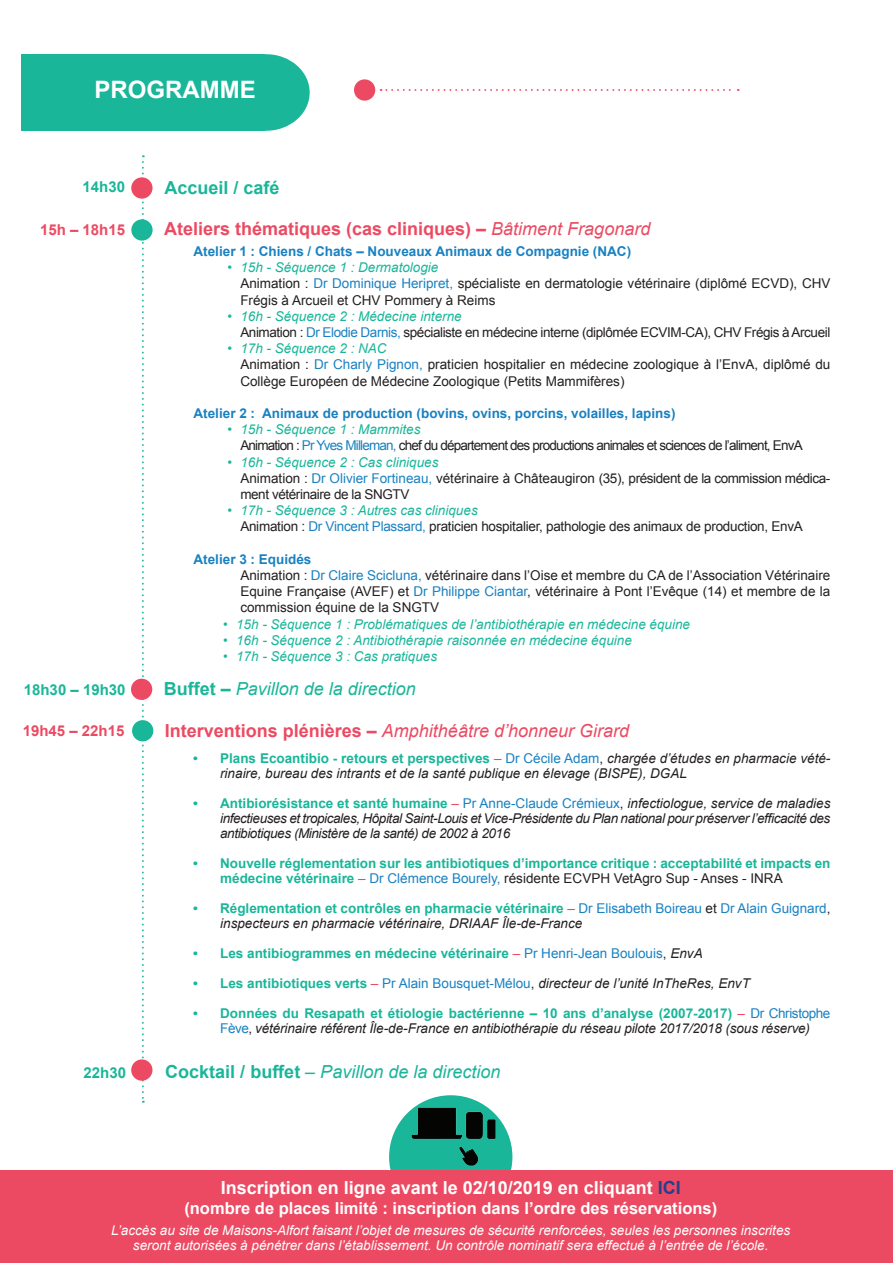
<style>
.page{position:relative;width:893px;height:1263px;background:#fff}
.page>*{position:absolute;margin:0;border:0;box-sizing:border-box;transform-origin:0 0}
.t1{font:700 24px "Arial";color:#fff}
.t2{font:italic 18px "Arial";color:#19b699}
.t3{font:700 18px "Arial";color:#ec4a62}
.t4{font:italic 18px "Arial";color:#ec4a62}
.t5{font:700 18px "Arial";color:#fff}
.t6{font:700 18px "Arial";color:#19b699}
.t7{font:700 16.5px "Arial";color:#fff}
.t8{font:700 15px "Arial";color:#19b699}
.t9{font:700 15px "Arial";color:#ec4a62}
.t10{font:italic 13.5px/15px "Arial";color:#231f20}
.t11{font:13.5px/16.2px "Arial";color:#231f20}
.t12{font:700 13.5px/15px "Arial";color:#19b699}
.t13{font:italic 13.5px/15px "Arial";color:#fff;text-align:center}
.t14{font:italic 13.5px "Arial";color:#19b699}
.t15{font:700 13.5px "Arial";color:#1981c2}
.t16{font:13.5px/16.2px "Arial";letter-spacing:-.03em;color:#231f20}
.t17{font:13.5px/16.2px "Arial";letter-spacing:-.02em;color:#231f20}
.t18{font:13.5px/16.2px "Arial";letter-spacing:-.06em;color:#231f20}
.s1{font-weight:400;font-style:italic}
.s2{font-style:italic;color:#19b699}
.s3{color:#1981c2}
.s4{font-weight:700;color:#1981c2}
.s5{font-weight:700;font-style:normal}
.s6{font-weight:700;font-style:normal;color:#19b699}
.s7{font-style:normal;color:#ec4a62}
.s8{font-style:normal;color:#1981c2}
.s9{font-style:normal}
.s10{font-weight:400;color:#ec4a62}
.s11{font-weight:400;color:#1981c2}
.s12{font-weight:400;color:#231f20}
.s13{font-weight:400;font-style:italic;color:#231f20}
.s14{color:#253f8e}
</style>
<div class="page">
<div style="left:389px;top:1095px;width:123px;height:123px;background:#19b699;border-radius:50%"></div>
<img style="left:412px;top:1108px;width:83px;height:57px">
<div style="left:21px;top:54px;width:243px;height:77px;background:#19b699"></div>
<div style="left:222px;top:54px;width:88px;height:77px;background:#19b699;border-radius:50%"></div>
<div style="left:354px;top:79px;width:21px;height:22px;background:#ec4a62;border-radius:50%"></div>
<svg style="left:381px;top:89px;width:358px;height:2px"></svg>
<div style="left:0;top:1170px;width:893px;height:93px;background:#ec4a62"></div>
<svg style="left:142px;top:155px;width:2px;height:948px"></svg>
<div style="left:131px;top:177px;width:22px;height:22px;background:#ec4a62;border-radius:50%"></div>
<div style="left:131px;top:219px;width:22px;height:22px;background:#19b699;border-radius:50%"></div>
<div style="left:131px;top:679px;width:21px;height:21px;background:#ec4a62;border-radius:50%"></div>
<div style="left:132px;top:720px;width:21px;height:21px;background:#19b699;border-radius:50%"></div>
<div style="left:131px;top:1059px;width:21px;height:22px;background:#ec4a62;border-radius:50%"></div>
<h1 class="t1" style="left:95px;top:73px;width:163px">PROGRAMME</h1>
<p class="t8" style="left:83px;top:177px;width:44px">14h30</p>
<h2 class="t6" style="left:164px;top:175px;width:117px">Accueil / café</h2>
<p class="t9" style="left:40px;top:219px;width:87px">15h – 18h15</p>
<h2 class="t3" style="left:164px;top:216px;width:488px">Ateliers thématiques (cas cliniques) – <span class="s1">Bâtiment Fragonard</span></h2>
<p class="t15" style="left:194px;top:242px;width:439px">Atelier 1 : Chiens / Chats – Nouveaux Animaux de Compagnie (NAC)</p>
<p class="t11" style="left:240px;top:259px;width:592px;text-indent:-13px"><span class="s2">• 15h - Séquence 1 : Dermatologie<br></span>Animation : <span class="s3">Dr Dominique Heripret,</span> spécialiste en dermatologie vétérinaire (diplômé ECVD), CHV<br>Frégis à Arcueil et CHV Pommery à Reims</p>
<p class="t16" style="left:240px;top:308px;width:591px;text-indent:-13px"><span class="s2">• 16h - Séquence 2 : Médecine interne<br></span>Animation : <span class="s3">Dr Elodie Darnis,</span> spécialiste en médecine interne (diplômée ECVIM-CA), CHV Frégis à Arcueil</p>
<p class="t11" style="left:240px;top:340px;width:592px;text-indent:-13px"><span class="s2">• 17h - Séquence 2 : NAC<br></span>Animation : <span class="s3">Dr Charly Pignon,</span> praticien hospitalier en médecine zoologique à l’EnvA, diplômé du<br>Collège Européen de Médecine Zoologique (Petits Mammifères)</p>
<p class="t15" style="left:194px;top:404px;width:483px">Atelier 2 : Animaux de production (bovins, ovins, porcins, volailles, lapins)</p>
<p class="t18" style="left:240px;top:421px;width:564px;text-indent:-13px"><span class="s2">• 15h - Séquence 1 : Mammites<br></span>Animation : <span class="s3">Pr Yves Milleman,</span> chef du département des productions animales et sciences de l’aliment, EnvA</p>
<p class="t11" style="left:240px;top:454px;width:592px;text-indent:-13px"><span class="s2">• 16h - Séquence 2 : Cas cliniques<br></span>Animation : <span class="s3">Dr Olivier Fortineau,</span> vétérinaire à Châteaugiron (35), président de la commission médica&shy;ment vétérinaire de la SNGTV</p>
<p class="t17" style="left:240px;top:502px;width:564px;text-indent:-13px"><span class="s2">• 17h - Séquence 3 : Autres cas cliniques<br></span>Animation : <span class="s3">Dr Vincent Plassard,</span> praticien hospitalier, pathologie des animaux de production, EnvA</p>
<p class="t11" style="left:240px;top:551px;width:592px;text-indent:-47px"><span class="s4">Atelier 3 : Equidés<br></span>Animation : <span class="s3">Dr Claire Scicluna,</span> vétérinaire dans l’Oise et membre du CA de l’Association Vétérinaire Equine Française (AVEF) et <span class="s3">Dr Philippe Ciantar</span>, vétérinaire à Pont l’Evêque (14) et membre de la commission équine de la SNGTV</p>
<p class="t14" style="left:223px;top:615px;width:468px">• 15h - Séquence 1 : Problématiques de l’antibiothérapie en médecine équine</p>
<p class="t14" style="left:223px;top:631px;width:410px">• 16h - Séquence 2 : Antibiothérapie raisonnée en médecine équine</p>
<p class="t14" style="left:223px;top:647px;width:215px">• 17h - Séquence 3 : Cas pratiques</p>
<p class="t8" style="left:24px;top:680px;width:103px">18h30 – 19h30</p>
<h2 class="t2" style="left:164px;top:677px;width:254px"><span class="s5">Buffet –</span> Pavillon de la direction</h2>
<p class="t9" style="left:23px;top:721px;width:103px">19h45 – 22h15</p>
<h2 class="t4" style="left:165px;top:718px;width:466px"><span class="s5">Interventions plénières –</span> Amphithéâtre d’honneur Girard</h2>
<p class="t10" style="left:220px;top:751px;width:612px;text-indent:-27px"><span class="s6">• Plans Ecoantibio - retours et perspectives</span> <span class="s7">–</span> <span class="s8">Dr Cécile Adam</span><span class="s9">,</span> chargée d’études en pharmacie vété&shy;rinaire, bureau des intrants et de la santé publique en élevage (BISPE), DGAL</p>
<p class="t10" style="left:220px;top:796px;width:612px;text-align:justify;text-indent:-27px"><span class="s6">• Antibiorésistance et santé humaine</span> <span class="s7">–</span> <span class="s8">Pr Anne-Claude Crémieux</span><span class="s9">,</span> infectiologue, service de maladies infectieuses et tropicales, Hôpital Saint-Louis et Vice-Présidente du Plan national pour préserver l’efficacité des antibiotiques (Ministère de la santé) de 2002 à 2016</p>
<p class="t12" style="left:220px;top:856px;width:612px;text-indent:-27px">• Nouvelle réglementation sur les antibiotiques d’importance critique : acceptabilité et impacts en médecine vétérinaire <span class="s10">–</span> <span class="s11">Dr Clémence Bourely,</span> <span class="s12">résidente ECVPH VetAgro Sup - Anses - INRA</span></p>
<p class="t10" style="left:220px;top:901px;width:612px;text-indent:-27px"><span class="s6">• Réglementation et contrôles en pharmacie vétérinaire</span> <span class="s7">–</span> <span class="s8">Dr Elisabeth Boireau</span> <span class="s9">et</span> <span class="s8">Dr Alain Guignard</span><span class="s9">, </span>inspecteurs en pharmacie vétérinaire, DRIAAF Île-de-France</p>
<p class="t12" style="left:193px;top:946px;width:511px">• Les antibiogrammes en médecine vétérinaire <span class="s10">–</span> <span class="s11">Pr Henri-Jean Boulouis</span><span class="s12">,</span> <span class="s13">EnvA</span></p>
<p class="t10" style="left:193px;top:976px;width:558px"><span class="s6">• Les antibiotiques verts</span> <span class="s7">–</span> <span class="s8">Pr Alain Bousquet-Mélou</span><span class="s9">,</span> directeur de l’unité InTheRes, EnvT</p>
<p class="t10" style="left:193px;top:1006px;width:639px;text-align:center"><span class="s6">• Données du Resapath et étiologie bactérienne – 10 ans d’analyse (2007-2017)</span> <span class="s7">–</span> <span class="s8">Dr Christophe<br>Fève</span><span class="s9">,</span> vétérinaire référent Île-de-France en antibiothérapie du réseau pilote 2017/2018 (sous réserve)</p>
<p class="t8" style="left:84px;top:1062px;width:44px">22h30</p>
<h2 class="t2" style="left:165px;top:1060px;width:337px"><span class="s5">Cocktail / buffet</span> – Pavillon de la direction</h2>
<h2 class="t5" style="left:221px;top:1176px;width:462px">Inscription en ligne avant le 02/10/2019 en cliquant <span class="s14">ICI</span></h2>
<p class="t7" style="left:184px;top:1197px;width:534px">(nombre de places limité : inscription dans l’ordre des réservations)</p>
<p class="t13" style="left:111px;top:1222px;width:681px">L’accès au site de Maisons-Alfort faisant l’objet de mesures de sécurité renforcées, seules les personnes inscrites seront autorisées à pénétrer dans l’établissement. Un contrôle nominatif sera effectué à l’entrée de l’école.</p>
</div>
